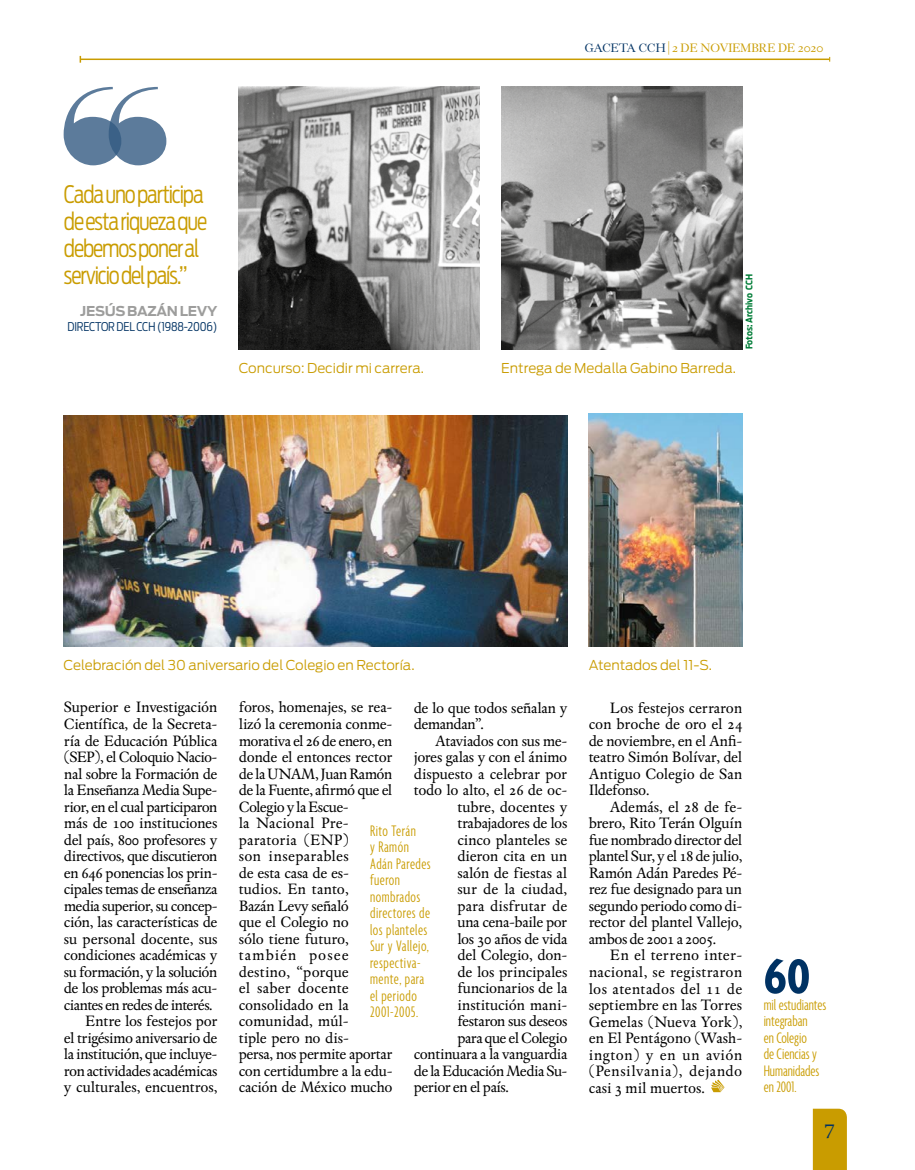
<style>
.page{position:relative;width:915px;height:1170px;background:#fff}
.page>*{position:absolute;margin:0;border:0;box-sizing:border-box;transform-origin:0 0}
.t1{font:700 condensed 52.5px "Agenda";color:#003263}
.t2{font:300 24px/27px "Antenna Cond";letter-spacing:-.05em;color:#c99c00;scale:.91 1}
.t3{font:21px "Warnock Pro";color:#003263}
.t4{font:300 extra-condensed 16.5px/16.5px "Agenda";letter-spacing:.025em;color:#c99c00}
.t5{font:300 extra-condensed 16.5px/16.5px "Agenda";color:#c99c00}
.t6{font:15.75px/16.5px "Espinosa Nova";letter-spacing:-.03em;color:#000;text-align:justify}
.t7{font:15.75px "Espinosa Nova";letter-spacing:-.005em;color:#000}
.t8{font:15.75px "Espinosa Nova";letter-spacing:-.01em;color:#000}
.t9{font:15.75px "Espinosa Nova";letter-spacing:-.05em;color:#000}
.t10{font:15.75px "Espinosa Nova";letter-spacing:.005em;color:#000}
.t11{font:300 13.5px "Antenna";color:#c99c00}
.t12{font:13.5px "Wessex";color:#c99c00}
.t13{font:700 13.5px "Antenna";letter-spacing:-.025em;color:#9d9d9c}
.t14{font:300 12px "Antenna Cond";letter-spacing:-.015em;color:#003263}
.t15{font:700 9px "Antenna Cond";letter-spacing:-.005em;color:#007c37}
.s1{color:#003263}
.s2{font-family:"Antenna"}
</style>
<div class="page">
<img style="left:501px;top:87px;width:241px;height:262px">
<img style="left:239px;top:87px;width:241px;height:262px">
<img style="left:588px;top:414px;width:154px;height:232px">
<img style="left:64px;top:415px;width:503px;height:231px">
<svg style="left:64px;top:87px;width:102px;height:78px"></svg>
<svg style="left:711px;top:1079px;width:13px;height:13px"></svg>
<hr style="left:80px;top:59px;width:749px;height:1px;background:#c99c00">
<div style="left:812px;top:1108px;width:34px;height:61px;background:#c99c00"></div>
<p class="t12" style="left:584px;top:40px;width:240px"><span class="s1">GACETA CCH</span> | 2 DE NOVIEMBRE DE 2020</p>
<h2 class="t2" style="left:64px;top:181px;width:159px">Cada uno participa de esta riqueza que debemos poner al servicio del país.<span class="s2">”</span></h2>
<p class="t13" style="left:80px;top:303px;width:139px">JESÚS BAZÁN LEVY</p>
<p class="t14" style="left:68px;top:319px;width:151px">DIRECTOR DEL CCH (1988-2006)</p>
<p class="t11" style="left:239px;top:360px;width:187px">Concurso: Decidir mi carrera.</p>
<p class="t11" style="left:501px;top:360px;width:236px">Entrega de Medalla Gabino Barreda.</p>
<p class="t15" style="left:743px;top:349px;width:77px;rotate:-90deg">Fotos: Archivo CCH</p>
<p class="t11" style="left:64px;top:657px;width:352px">Celebración del 30 aniversario del Colegio en Rectoría.</p>
<p class="t11" style="left:588px;top:657px;width:125px">Atentados del 11-S.</p>
<p class="t6" style="left:64px;top:699px;width:155px">Superior e Investigación</p>
<p class="t6" style="left:64px;top:716px;width:155px">Científica, de la Secreta-</p>
<p class="t6" style="left:64px;top:732px;width:155px">ría de Educación Pública</p>
<p class="t9" style="left:64px;top:748px;width:155px">(SEP), el Coloquio Nacio-</p>
<p class="t6" style="left:64px;top:765px;width:155px">nal sobre la Formación de</p>
<p class="t6" style="left:64px;top:782px;width:155px">la Enseñanza Media Supe-</p>
<p class="t6" style="left:64px;top:798px;width:155px">rior, en el cual participaron</p>
<p class="t8" style="left:64px;top:814px;width:155px">más de 100 instituciones</p>
<p class="t6" style="left:64px;top:831px;width:155px">del país, 800 profesores y</p>
<p class="t6" style="left:64px;top:848px;width:155px">directivos, que discutieron</p>
<p class="t6" style="left:64px;top:864px;width:155px">en 646 ponencias los prin-</p>
<p class="t6" style="left:64px;top:881px;width:155px">cipales temas de enseñanza</p>
<p class="t6" style="left:64px;top:897px;width:155px">media superior, su concep-</p>
<p class="t6" style="left:64px;top:914px;width:155px">ción, las características de</p>
<p class="t6" style="left:64px;top:930px;width:155px">su personal docente, sus</p>
<p class="t6" style="left:64px;top:947px;width:155px">condiciones académicas y</p>
<p class="t6" style="left:64px;top:963px;width:155px">su formación, y la solución</p>
<p class="t6" style="left:64px;top:980px;width:155px">de los problemas más acu-</p>
<p class="t6" style="left:64px;top:996px;width:150px">ciantes en redes de interés.</p>
<p class="t6" style="left:85px;top:1013px;width:134px">Entre los festejos por</p>
<p class="t6" style="left:64px;top:1029px;width:155px">el trigésimo aniversario de</p>
<p class="t6" style="left:64px;top:1046px;width:155px">la institución, que incluye-</p>
<p class="t6" style="left:64px;top:1062px;width:155px">ron actividades académicas</p>
<p class="t7" style="left:64px;top:1078px;width:155px">y culturales, encuentros,</p>
<p class="t6" style="left:239px;top:699px;width:155px;text-align:left">foros, homenajes, se rea&shy;lizó la ceremonia conme&shy;morativa el 26 de enero, en donde el entonces rector de la UNAM, Juan Ramón de la Fuente, afirmó que el<br>Colegio y la Escue-<br>la Nacional Pre&shy;paratoria (ENP)<br>son inseparables<br>de esta casa de es&shy;tudios. En tanto,<br>Bazán Levy señaló<br>que el Colegio no<br>sólo tiene futuro, también posee destino, “porque<br>el saber docente consolidado en la comunidad, múl-<br>tiple pero no dis-<br>persa, nos permite aportar con certidumbre a la edu&shy;cación de México mucho</p>
<p class="t6" style="left:413px;top:699px;width:155px">de lo que todos señalan y demandan”.</p>
<p class="t6" style="left:435px;top:732px;width:134px">Ataviados con sus me-</p>
<p class="t6" style="left:413px;top:749px;width:155px">jores galas y con el ánimo</p>
<p class="t8" style="left:413px;top:764px;width:155px">dispuesto a celebrar por</p>
<p class="t6" style="left:413px;top:782px;width:155px">todo lo alto, el 26 de oc-</p>
<p class="t6" style="left:457px;top:798px;width:111px">tubre, docentes y</p>
<p class="t6" style="left:457px;top:815px;width:111px">trabajadores de los</p>
<p class="t6" style="left:457px;top:831px;width:111px">cinco planteles se</p>
<p class="t6" style="left:457px;top:848px;width:111px">dieron cita en un</p>
<p class="t8" style="left:457px;top:863px;width:111px">salón de fiestas al</p>
<p class="t7" style="left:457px;top:880px;width:111px">sur de la ciudad,</p>
<p class="t10" style="left:457px;top:896px;width:111px">para disfrutar de</p>
<p class="t6" style="left:457px;top:914px;width:111px">una cena-baile por</p>
<p class="t6" style="left:457px;top:930px;width:111px">los 30 años de vida</p>
<p class="t6" style="left:457px;top:947px;width:111px">del Colegio, don-</p>
<p class="t7" style="left:457px;top:962px;width:111px">de los principales</p>
<p class="t6" style="left:457px;top:980px;width:111px">funcionarios de la</p>
<p class="t7" style="left:457px;top:995px;width:111px">institución mani-</p>
<p class="t6" style="left:457px;top:1013px;width:112px">festaron sus deseos</p>
<p class="t6" style="left:457px;top:1029px;width:111px">para que el Colegio</p>
<p class="t6" style="left:413px;top:1046px;width:155px">continuara a la vanguardia</p>
<p class="t6" style="left:413px;top:1062px;width:155px">de la Educación Media Su-</p>
<p class="t6" style="left:413px;top:1079px;width:97px">perior en el país.</p>
<p class="t4" style="left:370px;top:821px;width:62px">Rito Terán<br>y Ramón<br>Adán Paredes fueron nombrados directores de los planteles<br>Sur y Vallejo, respectiva&shy;mente, para el periodo<br>2001-2005.</p>
<p class="t6" style="left:588px;top:699px;width:155px;text-indent:21px">Los festejos cerraron con broche de oro el 24 de noviembre, en el Anfi&shy;teatro Simón Bolívar, del Antiguo Colegio de San Ildefonso.</p>
<p class="t6" style="left:588px;top:799px;width:155px;text-indent:21px">Además, el 28 de fe&shy;brero, Rito Terán Olguín fue nombrado director del plantel Sur, y el 18 de julio, Ramón Adán Paredes Pé&shy;rez fue designado para un segundo periodo como di&shy;rector del plantel Vallejo, ambos de 2001 a 2005.</p>
<p class="t6" style="left:588px;top:947px;width:155px;text-indent:21px">En el terreno inter&shy;nacional, se registraron los atentados del 11 de septiembre en las Torres Gemelas (Nueva York), en El Pentágono (Wash&shy;ington) y en un avión (Pensilvania), dejando casi 3 mil muertos.</p>
<h1 class="t1" style="left:763px;top:945px;width:48px">60</h1>
<p class="t5" style="left:763px;top:995px;width:64px">mil estudiantes integraban<br>en Colegio<br>de Ciencias y<br>Humanidades en 2001.</p>
<h3 class="t3" style="left:824px;top:1118px;width:12px">7</h3>
</div>
